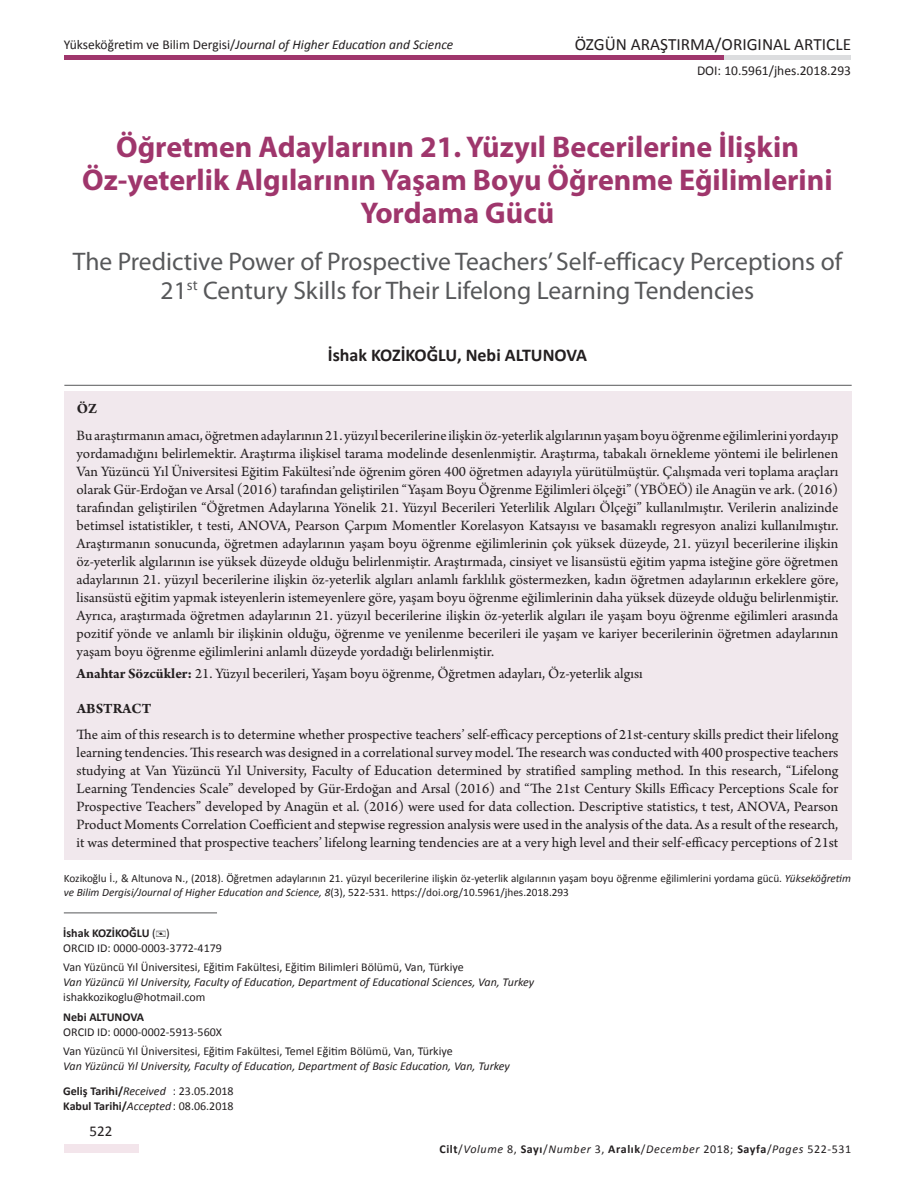
<style>
.page{position:relative;width:915px;height:1191px;background:#fff}
.page>*{position:absolute;margin:0;border:0;box-sizing:border-box;transform-origin:0 0}
.t1{font:700 30px/33px "Myriad Pro";color:#9f366c;text-align:center}
.t2{font:25.5px/29.2px "Myriad Pro";color:#57585a;text-align:center}
.t3{font:700 18px "Calibri";color:#231f20}
.t4{font:17.25px "Calibri";color:#231f20}
.t5{font:15px/18px "Arno Pro";color:#231f20;text-align:justify}
.t6{font:700 15px "Arno Pro";letter-spacing:.005em;color:#231f20}
.t7{font:15px "Calibri";color:#231f20}
.t8{font:italic 13.5px "Calibri";color:#231f20}
.t9{font:13.5px "Calibri";color:#231f20}
.t10{font:12px/15px "Calibri";color:#231f20}
.t11{font:italic 12px/24.8px "Calibri";color:#231f20}
.t12{font:italic 12px "Calibri";letter-spacing:.05em;color:#231f20}
.t13{font:700 12px "Calibri";color:#231f20}
.t14{font:11.25px/13.5px "Calibri";color:#231f20}
.s1{font-style:normal}
.s2{font-weight:700}
.s3{font-style:italic}
.s4{font-weight:700;font-style:normal}
.s5{font-weight:400;font-style:italic}
.s6{font-weight:400}
</style>
<div class="page">
<div style="left:64px;top:1144px;width:74px;height:8px;background:#f3e5eb"></div>
<div style="left:719px;top:55px;width:131px;height:5px;background:#dcdddf"></div>
<div style="left:64px;top:55px;width:659px;height:5px;background:#9f366c"></div>
<div style="left:64px;top:391px;width:786px;height:468px;background:#f1e8ed"></div>
<hr style="left:64px;top:385px;width:787px;height:1px;background:#57585a">
<hr style="left:64px;top:912px;width:153px;height:1px;background:#57585a">
<p class="t8" style="left:64px;top:36px;width:391px"><span class="s1">Yükseköğretim ve Bilim Dergisi/</span>Journal of Higher Education and Science</p>
<p class="t4" style="left:574px;top:34px;width:278px">ÖZGÜN ARAŞTIRMA/ORIGINAL ARTICLE</p>
<p class="t9" style="left:696px;top:62px;width:156px">DOI: 10.5961/jhes.2018.293</p>
<h1 class="t1" style="left:82px;top:130px;width:751px">Öğretmen Adaylarının 21. Yüzyıl Becerilerine İlişkin<br>Öz-yeterlik Algılarının Yaşam Boyu Öğrenme Eğilimlerini<br>Yordama Gücü</h1>
<h2 class="t2" style="left:73px;top:246px;width:770px">The Predictive Power of Prospective Teachers’ Self-efficacy Perceptions of<br>21<sup>st</sup> Century Skills for Their Lifelong Learning Tendencies</h2>
<p class="t3" style="left:328px;top:343px;width:260px">İshak KOZİKOĞLU, Nebi ALTUNOVA</p>
<p class="t6" style="left:77px;top:400px;width:22px">ÖZ</p>
<p class="t5" style="left:77px;top:427px;width:763px">Bu araştırmanın amacı, öğretmen adaylarının 21. yüzyıl becerilerine ilişkin öz-yeterlik algılarının yaşam boyu öğrenme eğilimlerini yordayıp yordamadığını belirlemektir. Araştırma ilişkisel tarama modelinde desenlenmiştir. Araştırma, tabakalı örnekleme yöntemi ile belirlenen Van Yüzüncü Yıl Üniversitesi Eğitim Fakültesi’nde öğrenim gören 400 öğretmen adayıyla yürütülmüştür. Çalışmada veri toplama araçları olarak Gür-Erdoğan ve Arsal (2016) tarafından geliştirilen “Yaşam Boyu Öğrenme Eğilimleri ölçeği” (YBÖEÖ) ile Anagün ve ark. (2016) tarafından geliştirilen “Öğretmen Adaylarına Yönelik 21. Yüzyıl Becerileri Yeterlilik Algıları Ölçeği” kullanılmıştır. Verilerin analizinde betimsel istatistikler, t testi, ANOVA, Pearson Çarpım Momentler Korelasyon Katsayısı ve basamaklı regresyon analizi kullanılmıştır.<br>Araştırmanın sonucunda, öğretmen adaylarının yaşam boyu öğrenme eğilimlerinin çok yüksek düzeyde, 21. yüzyıl becerilerine ilişkin öz-yeterlik algılarının ise yüksek düzeyde olduğu belirlenmiştir. Araştırmada, cinsiyet ve lisansüstü eğitim yapma isteğine göre öğretmen adaylarının 21. yüzyıl becerilerine ilişkin öz-yeterlik algıları anlamlı farklılık göstermezken, kadın öğretmen adaylarının erkeklere göre, lisansüstü eğitim yapmak isteyenlerin istemeyenlere göre, yaşam boyu öğrenme eğilimlerinin daha yüksek düzeyde olduğu belirlenmiştir.<br>Ayrıca, araştırmada öğretmen adaylarının 21. yüzyıl becerilerine ilişkin öz-yeterlik algıları ile yaşam boyu öğrenme eğilimleri arasında pozitif yönde ve anlamlı bir ilişkinin olduğu, öğrenme ve yenilenme becerileri ile yaşam ve kariyer becerilerinin öğretmen adaylarının yaşam boyu öğrenme eğilimlerini anlamlı düzeyde yordadığı belirlenmiştir.</p>
<p class="t5" style="left:77px;top:665px;width:567px"><span class="s2">Anahtar Sözcükler:</span> 21. Yüzyıl becerileri, Yaşam boyu öğrenme, Öğretmen adayları, Öz-yeterlik algısı</p>
<p class="t6" style="left:77px;top:699px;width:76px">ABSTRACT</p>
<p class="t5" style="left:77px;top:726px;width:763px">The aim of this research is to determine whether prospective teachers’ self-efficacy perceptions of 21st-century skills predict their lifelong learning tendencies. This research was designed in a correlational survey model. The research was conducted with 400 prospective teachers studying at Van Yüzüncü Yıl University, Faculty of Education determined by stratified sampling method. In this research, “Lifelong Learning Tendencies Scale” developed by Gür-Erdoğan and Arsal (2016) and “The 21st Century Skills Efficacy Perceptions Scale for Prospective Teachers” developed by Anagün et al. (2016) were used for data collection. Descriptive statistics, t test, ANOVA, Pearson Product Moments Correlation Coefficient and stepwise regression analysis were used in the analysis of the data. As a result of the research, it was determined that prospective teachers’ lifelong learning tendencies are at a very high level and their self-efficacy perceptions of 21st</p>
<p class="t14" style="left:64px;top:871px;width:788px">Kozikoğlu İ., &amp; Altunova N., (2018). Öğretmen adaylarının 21. yüzyıl becerilerine ilişkin öz-yeterlik algılarının yaşam boyu öğrenme eğilimlerini yordama gücü. <span class="s3">Yükseköğretim ve Bilim Dergisi/Journal of Higher Education and Science, 8</span>(3), 522-531. https://doi.org/10.5961/jhes.2018.293</p>
<p class="t10" style="left:63px;top:925px;width:160px"><span class="s2">İshak KOZİKOĞLU</span> ( )<br>ORCID ID: 0000-0003-3772-4179</p>
<p class="t10" style="left:63px;top:960px;width:402px">Van Yüzüncü Yıl Üniversitesi, Eğitim Fakültesi, Eğitim Bilimleri Bölümü, Van, Türkiye</p>
<p class="t11" style="left:63px;top:969px;width:472px">Van Yüzüncü Yıl University, Faculty of Education, Department of Educational Sciences, Van, Turkey</p>
<p class="t10" style="left:63px;top:990px;width:143px">ishakkozikoglu@hotmail.com</p>
<p class="t13" style="left:63px;top:1009px;width:82px">Nebi ALTUNOVA</p>
<p class="t10" style="left:63px;top:1022px;width:391px;line-height:19.2px">ORCID ID: 0000-0002-5913-560X<br>Van Yüzüncü Yıl Üniversitesi, Eğitim Fakültesi, Temel Eğitim Bölümü, Van, Türkiye</p>
<p class="t11" style="left:63px;top:1053px;width:448px">Van Yüzüncü Yıl University, Faculty of Education, Department of Basic Education, Van, Turkey<br><span class="s4">Geliş Tarihi/</span>Received <span class="s1">: 23.05.2018</span></p>
<p class="t13" style="left:63px;top:1098px;width:172px">Kabul Tarihi/<span class="s5">Accepted</span><span class="s6">: 08.06.2018</span></p>
<p class="t7" style="left:90px;top:1121px;width:24px">522</p>
<p class="t12" style="left:439px;top:1140px;width:413px"><span class="s4">Cilt</span><span class="s1">/</span>Volume <span class="s1">8,</span> <span class="s4">Sayı</span><span class="s1">/</span>Number <span class="s1">3,</span> <span class="s4">Aralık</span><span class="s1">/</span>December <span class="s1">2018;</span> <span class="s4">Sayfa</span><span class="s1">/</span>Pages <span class="s1">522-531</span></p>
</div>
